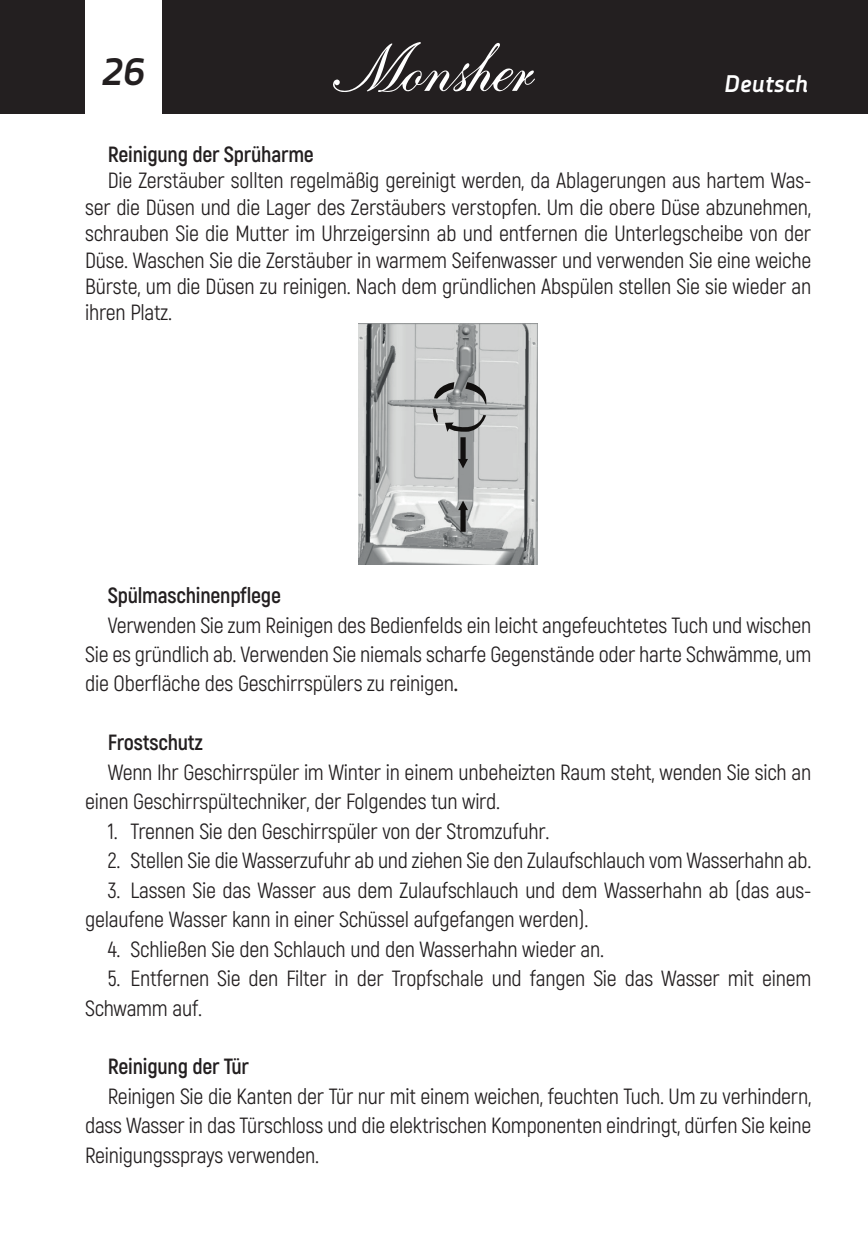
<style>
.page{position:relative;width:868px;height:1248px;background:#fff}
.page>*{position:absolute;margin:0;border:0;box-sizing:border-box;transform-origin:0 0}
.t1{font:italic 700 38px "Decima Nova Pro";color:#231f20}
.t2{font:italic 700 24px "Decima Nova Pro";color:#fff}
.t3{font:22px/29.4px "Akrobat";letter-spacing:-.01em;color:#231f20;text-align:justify}
.t4{font:700 22px "Akrobat";letter-spacing:-.01em;color:#231f20}
.s1{font-weight:700}
</style>
<div class="page">
<div style="left:0;top:0;width:867px;height:113px;background:#231f20"></div>
<hr style="left:867px;top:0;width:1px;height:113px;background:#231f20">
<div style="left:85px;top:0;width:77px;height:119px;background:#fff"></div>
<svg style="left:333px;top:42px;width:202px;height:50px"></svg>
<img style="left:358px;top:323px;width:180px;height:241px">
<svg style="left:434px;top:382px;width:20px;height:16px"></svg>
<svg style="left:465px;top:382px;width:23px;height:23px"></svg>
<svg style="left:432px;top:408px;width:5px;height:14px"></svg>
<svg style="left:445px;top:415px;width:41px;height:53px;background:#9e9f9f"></svg>
<svg style="left:458px;top:500px;width:10px;height:31px"></svg>
<h1 class="t1" style="left:101px;top:50px;width:46px">26</h1>
<p class="t2" style="left:724px;top:70px;width:85px">Deutsch</p>
<p class="t4" style="left:108px;top:140px;width:208px">Reinigung der Sprüharme</p>
<p class="t3" style="left:85px;top:167px;width:727px;line-height:26.4px;text-indent:23px">Die Zerstäuber sollten regelmäßig gereinigt werden, da Ablagerungen aus hartem Was&shy;ser die Düsen und die Lager des Zerstäubers verstopfen. Um die obere Düse abzunehmen, schrauben Sie die Mutter im Uhrzeigersinn ab und entfernen die Unterlegscheibe von der Düse. Waschen Sie die Zerstäuber in warmem Seifenwasser und verwenden Sie eine weiche Bürste, um die Düsen zu reinigen. Nach dem gründlichen Abspülen stellen Sie sie wieder an ihren Platz.</p>
<p class="t4" style="left:108px;top:581px;width:175px">Spülmaschinenpflege</p>
<p class="t3" style="left:85px;top:610px;width:727px;text-indent:23px">Verwenden Sie zum Reinigen des Bedienfelds ein leicht angefeuchtetes Tuch und wischen Sie es gründlich ab. Verwenden Sie niemals scharfe Gegenstände oder harte Schwämme, um die Oberfläche des Geschirrspülers zu reinigen<span class="s1">.</span></p>
<p class="t4" style="left:108px;top:729px;width:96px">Frostschutz</p>
<p class="t3" style="left:85px;top:757px;width:727px;text-indent:23px">Wenn Ihr Geschirrspüler im Winter in einem unbeheizten Raum steht, wenden Sie sich an einen Geschirrspültechniker, der Folgendes tun wird.</p>
<p class="t3" style="left:108px;top:816px;width:443px">1. Trennen Sie den Geschirrspüler von der Stromzufuhr.</p>
<p class="t3" style="left:108px;top:845px;width:705px">2. Stellen Sie die Wasserzufuhr ab und ziehen Sie den Zulaufschlauch vom Wasserhahn ab.</p>
<p class="t3" style="left:85px;top:875px;width:727px;text-indent:23px">3. Lassen Sie das Wasser aus dem Zulaufschlauch und dem Wasserhahn ab (das aus&shy;gelaufene Wasser kann in einer Schüssel aufgefangen werden).</p>
<p class="t3" style="left:108px;top:934px;width:498px">4. Schließen Sie den Schlauch und den Wasserhahn wieder an.</p>
<p class="t3" style="left:85px;top:963px;width:727px;text-indent:23px">5. Entfernen Sie den Filter in der Tropfschale und fangen Sie das Wasser mit einem<br>Schwamm auf.</p>
<p class="t4" style="left:108px;top:1052px;width:143px">Reinigung der Tür</p>
<p class="t3" style="left:85px;top:1081px;width:727px;text-indent:23px">Reinigen Sie die Kanten der Tür nur mit einem weichen, feuchten Tuch. Um zu verhindern, dass Wasser in das Türschloss und die elektrischen Komponenten eindringt, dürfen Sie keine Reinigungssprays verwenden.</p>
</div>
